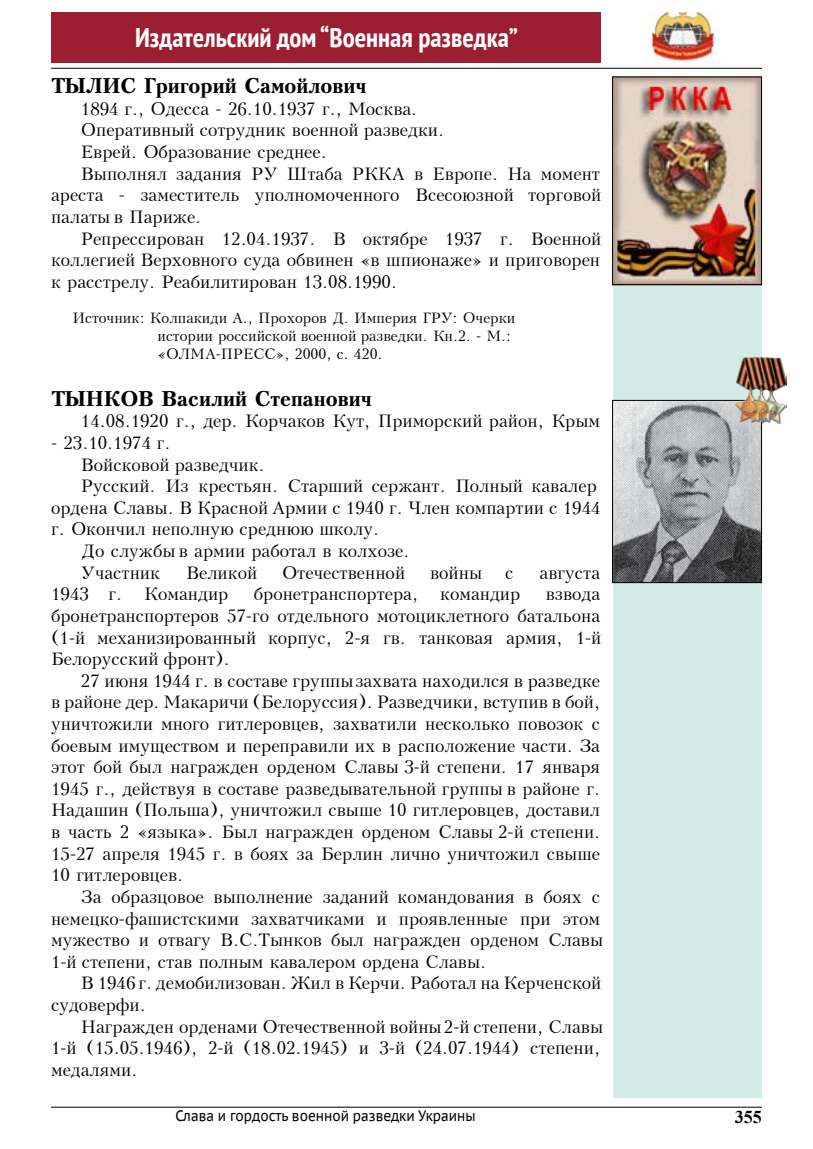
<style>
.page{position:relative;width:813px;height:1149px;background:#fff}
.page>*{position:absolute;margin:0;border:0;box-sizing:border-box;transform-origin:0 0}
.t1{font:700 condensed 27px "PT Sans";color:#fff}
.t2{font:700 21px "Peterburg";color:#000}
.t3{font:18px/21.6px "Peterburg";color:#000}
.t4{font:700 18px "Times New Roman";color:#000}
.t5{font:15px/18px "Peterburg";color:#000}
.t6{font:15px "PT Sans Caption";color:#000;scale:.88 1}
</style>
<div class="page">
<div style="left:612px;top:77px;width:149px;height:1020px;background:#d2ebe6"></div>
<hr style="left:51px;top:1106px;width:710px;height:1px;background:#000">
<div style="left:51px;top:13px;width:549px;height:50px;background:#9c1f31"></div>
<img style="left:652px;top:13px;width:64px;height:50px">
<hr style="left:51px;top:68px;width:710px;height:1px;background:#000">
<img style="left:614px;top:402px;width:145px;height:179px">
<div style="left:612px;top:400px;width:149px;height:183px;border:1px solid #000"></div>
<img style="left:614px;top:79px;width:145px;height:204px">
<div style="left:612px;top:77px;width:149px;height:208px;border:1px solid #000"></div>
<img style="left:735px;top:357px;width:51px;height:66px">
<h1 class="t1" style="left:135px;top:20px;width:384px">Издательский дом “Военная разведка”</h1>
<p class="t2" style="left:51px;top:73px;width:317px">ТЫЛИС Григорий Самойлович</p>
<p class="t3" style="left:81px;top:98px;width:338px">1894 г., Одесса - 26.10.1937 г., Москва.</p>
<p class="t3" style="left:81px;top:119px;width:364px">Оперативный сотрудник военной разведки.</p>
<p class="t3" style="left:81px;top:141px;width:247px">Еврей. Образование среднее.</p>
<p class="t3" style="left:81px;top:163px;width:520px">Выполнял задания РУ Штаба РККА в Европе. На момент</p>
<p class="t3" style="left:51px;top:184px;width:551px">ареста - заместитель уполномоченного Всесоюзной торговой</p>
<p class="t3" style="left:51px;top:206px;width:152px">палаты в Париже.</p>
<p class="t3" style="left:81px;top:227px;width:522px">Репрессирован 12.04.1937. В октябре 1937 г. Военной</p>
<p class="t3" style="left:51px;top:249px;width:550px">коллегией Верховного суда обвинен «в шпионаже» и приговорен</p>
<p class="t3" style="left:51px;top:271px;width:347px">к расстрелу. Реабилитирован 13.08.1990.</p>
<p class="t5" style="left:157px;top:308px;width:359px;text-indent:-85px">Источник: Колпакиди А., Прохоров Д. Империя ГРУ: Очерки истории российской военной разведки. Кн.2. - М.: «ОЛМА-ПРЕСС», 2000, с. 420.</p>
<p class="t2" style="left:51px;top:385px;width:322px">ТЫНКОВ Василий Степанович</p>
<p class="t3" style="left:81px;top:410px;width:520px">14.08.1920 г., дер. Корчаков Кут, Приморский район, Крым</p>
<p class="t3" style="left:51px;top:432px;width:121px">- 23.10.1974 г.</p>
<p class="t3" style="left:81px;top:453px;width:185px">Войсковой разведчик.</p>
<p class="t3" style="left:81px;top:475px;width:517px">Русский. Из крестьян. Старший сержант. Полный кавалер</p>
<p class="t3" style="left:51px;top:496px;width:551px">ордена Славы. В Красной Армии с 1940 г. Член компартии с 1944</p>
<p class="t3" style="left:51px;top:518px;width:329px">г. Окончил неполную среднюю школу.</p>
<p class="t3" style="left:81px;top:540px;width:330px">До службы в армии работал в колхозе.</p>
<p class="t3" style="left:81px;top:561px;width:81px">Участник</p>
<p class="t3" style="left:186px;top:561px;width:73px">Великой</p>
<p class="t3" style="left:282px;top:561px;width:125px">Отечественной</p>
<p class="t3" style="left:430px;top:561px;width:54px">войны</p>
<p class="t3" style="left:505px;top:561px;width:10px">с</p>
<p class="t3" style="left:539px;top:561px;width:62px">августа</p>
<p class="t3" style="left:51px;top:583px;width:179px">1943 г. Командир</p>
<p class="t3" style="left:254px;top:583px;width:268px">бронетранспортера, командир</p>
<p class="t3" style="left:51px;top:583px;width:551px;text-align:justify;text-indent:494px">взвода бронетранспортеров 57-го отдельного мотоциклетного батальона (1-й механизированный корпус, 2-я гв. танковая армия, 1-й Белорусский фронт).</p>
<p class="t3" style="left:51px;top:669px;width:550px;text-align:justify;text-indent:30px">27 июня 1944 г. в составе группы захвата находился в разведке в районе дер. Макаричи (Белоруссия). Разведчики, вступив в бой, уничтожили много гитлеровцев, захватили несколько повозок с боевым имуществом и переправили их в расположение части. За этот бой был награжден орденом Славы 3-й степени. 17 января 1945 г., действуя в составе разведывательной группы в районе г.<br>Надашин (Польша), уничтожил свыше 10 гитлеровцев, доставил в часть 2 «языка». Был награжден орденом Славы 2-й степени.<br>15-27 апреля 1945 г. в боях за Берлин лично уничтожил свыше 10 гитлеровцев.</p>
<p class="t3" style="left:51px;top:885px;width:553px;text-indent:30px">За образцовое выполнение заданий командования в боях с немецко-фашистскими захватчиками и проявленные при этом мужество и отвагу В.С.Тынков был награжден орденом Славы 1-й степени, став полным кавалером ордена Славы.</p>
<p class="t3" style="left:51px;top:972px;width:551px;text-indent:30px">В 1946 г. демобилизован. Жил в Керчи. Работал на Керченской судоверфи.</p>
<p class="t3" style="left:51px;top:1015px;width:553px;text-indent:30px">Награжден орденами Отечественной войны 2-й степени, Славы<br>1-й (15.05.1946), 2-й (18.02.1945) и 3-й (24.07.1944) степени, медалями.</p>
<p class="t6" style="left:175px;top:1105px;width:342px">Слава и гордость военной разведки Украины</p>
<p class="t4" style="left:734px;top:1103px;width:28px">355</p>
</div>
